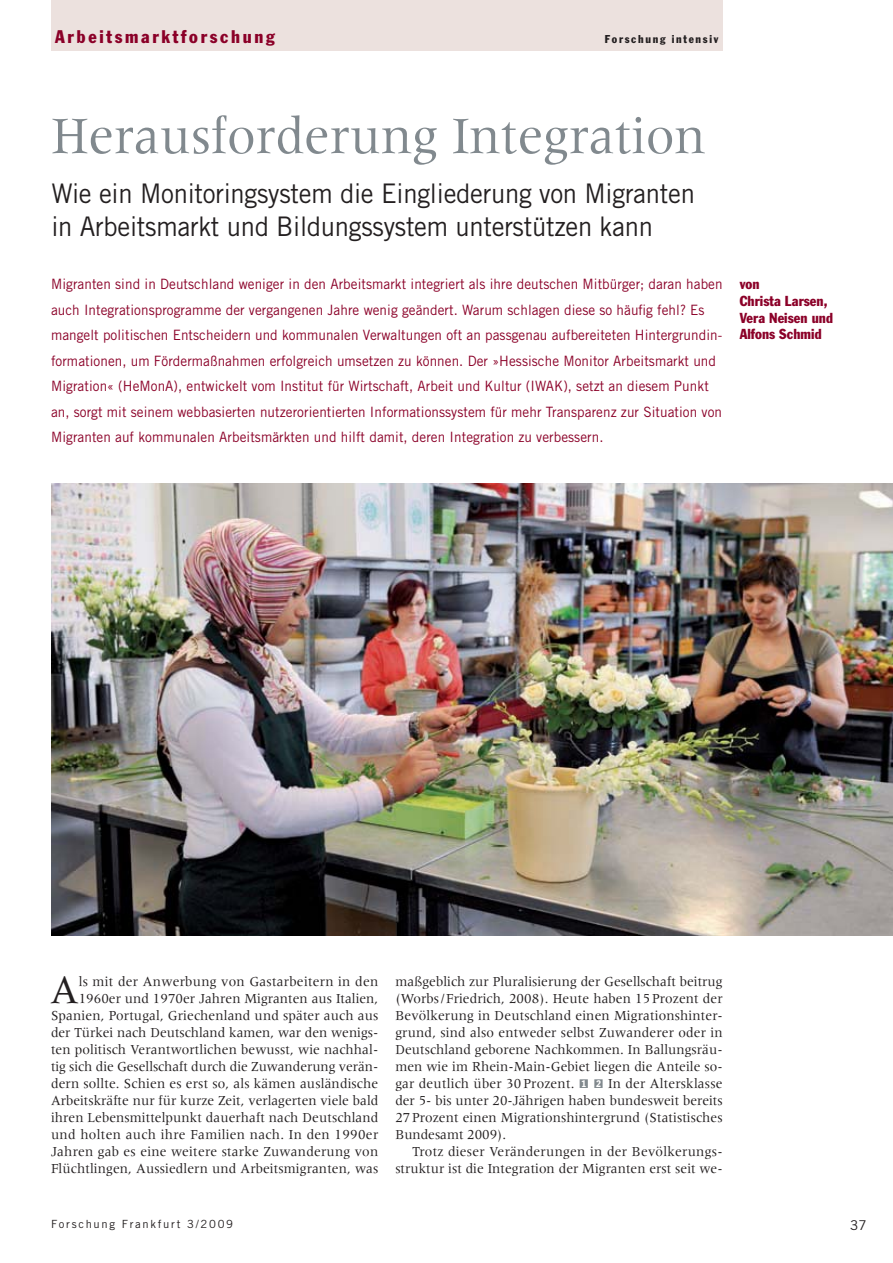
<style>
.page{position:relative;width:893px;height:1263px;background:#fff}
.page>*{position:absolute;margin:0;border:0;box-sizing:border-box;transform-origin:0 0}
.t1{font:54px "Meridien";color:#81898e;scale:.95 1}
.t2{font:41.1px "Meridien";color:#231f20;scale:.95 1}
.t3{font:27px/33px "Trade Gothic";letter-spacing:-.01em;color:#231f20;scale:.95 1}
.t4{font:condensed 18px "Franklin Gothic";letter-spacing:.15em;color:#8b0028}
.t5{font:14.25px/17px "Meridien";letter-spacing:.01em;color:#231f20;text-align:right;scale:.95 1}
.t6{font:14.25px/25.5px "Trade Gothic";letter-spacing:.005em;color:#8b0028;scale:.95 1}
.t7{font:condensed 14.25px/16.8px "Franklin Gothic";letter-spacing:.005em;color:#8b0028}
.t8{font:13.5px "Trade Gothic";color:#231f20}
.t9{font:11.25px "Trade Gothic";letter-spacing:.15em;color:#231f20}
.t10{font:condensed 11.25px "Franklin Gothic";letter-spacing:.15em;color:#231f20}
.s1{font-family:"Gothic Ziff";font-weight:500;font-size:12px;color:#81898e}
</style>
<div class="page">
<img style="left:51px;top:484px;width:842px;height:451px">
<div style="left:51px;top:0;width:672px;height:51px;background:#ece1de"></div>
<p class="t4" style="left:55px;top:30px;width:221px">Arbeitsmarktforschung</p>
<p class="t10" style="left:605px;top:35px;width:115px">Forschung intensiv</p>
<h1 class="t1" style="left:51px;top:115px;width:690px">Herausforderung Integration</h1>
<h3 class="t3" style="left:51px;top:179px;width:679px">Wie ein Monitoringsystem die Eingliederung von Migranten in Arbeitsmarkt und Bildungssystem unterstützen kann</h3>
<p class="t6" style="left:51px;top:273px;width:708px">Migranten sind in Deutschland weniger in den Arbeitsmarkt integriert als ihre deutschen Mitbürger; daran haben auch Integrationsprogramme der vergangenen Jahre wenig geändert. Warum schlagen diese so häufig fehl? Es mangelt politischen Entscheidern und kommunalen Verwaltungen oft an passgenau aufbereiteten Hintergrundin&shy;formationen, um Fördermaßnahmen erfolgreich umsetzen zu können. Der »Hessische Monitor Arbeitsmarkt und Migration« (HeMonA), entwickelt vom Institut für Wirtschaft, Arbeit und Kultur (IWAK), setzt an diesem Punkt an, sorgt mit seinem webbasierten nutzerorientierten Informationssystem für mehr Transparenz zur Situation von Migranten auf kommunalen Arbeitsmärkten und hilft damit, deren Integration zu verbessern.</p>
<p class="t7" style="left:740px;top:277px;width:95px">von<br>Christa Larsen,<br>Vera Neisen und<br>Alfons Schmid</p>
<p class="t5" style="left:51px;top:974px;width:346px">ls mit der Anwerbung von Gastarbeitern in den 1960er und 1970er Jahren Migranten aus Italien, Spanien, Portugal, Griechenland und später auch aus der Türkei nach Deutschland kamen, war den wenigs&shy;ten politisch Verantwortlichen bewusst, wie nachhal&shy;tig sich die Gesellschaft durch die Zuwanderung verän&shy;dern sollte. Schien es erst so, als kämen ausländische Arbeitskräfte nur für kurze Zeit, verlagerten viele bald ihren Lebensmittelpunkt dauerhaft nach Deutschland und holten auch ihre Familien nach. In den 1990er Jahren gab es eine weitere starke Zuwanderung von Flüchtlingen, Aussiedlern und Arbeitsmigranten, was</p>
<p class="t5" style="left:395px;top:974px;width:346px;text-align:justify">maßgeblich zur Pluralisierung der Gesellschaft beitrug (Worbs / Friedrich, 2008). Heute haben 15 Prozent der Bevölkerung in Deutschland einen Migrationshinter&shy;grund, sind also entweder selbst Zuwanderer oder in Deutschland geborene Nachkommen. In Ballungsräu&shy;men wie im Rhein-Main-Gebiet liegen die Anteile so&shy;gar deutlich über 30 Prozent. <span class="s1">1 2</span> In der Altersklasse der 5- bis unter 20-Jährigen haben bundesweit bereits 27 Prozent einen Migrationshintergrund (Statistisches Bundesamt 2009).</p>
<h2 class="t2" style="left:51px;top:974px;width:31px">A</h2>
<p class="t5" style="left:395px;top:1144px;width:346px">Trotz dieser Veränderungen in der Bevölkerungs&shy;struktur ist die Integration der Migranten erst seit we-</p>
<p class="t9" style="left:51px;top:1220px;width:184px">Forschung Frankfurt 3/2009</p>
<p class="t8" style="left:850px;top:1220px;width:18px">37</p>
</div>
